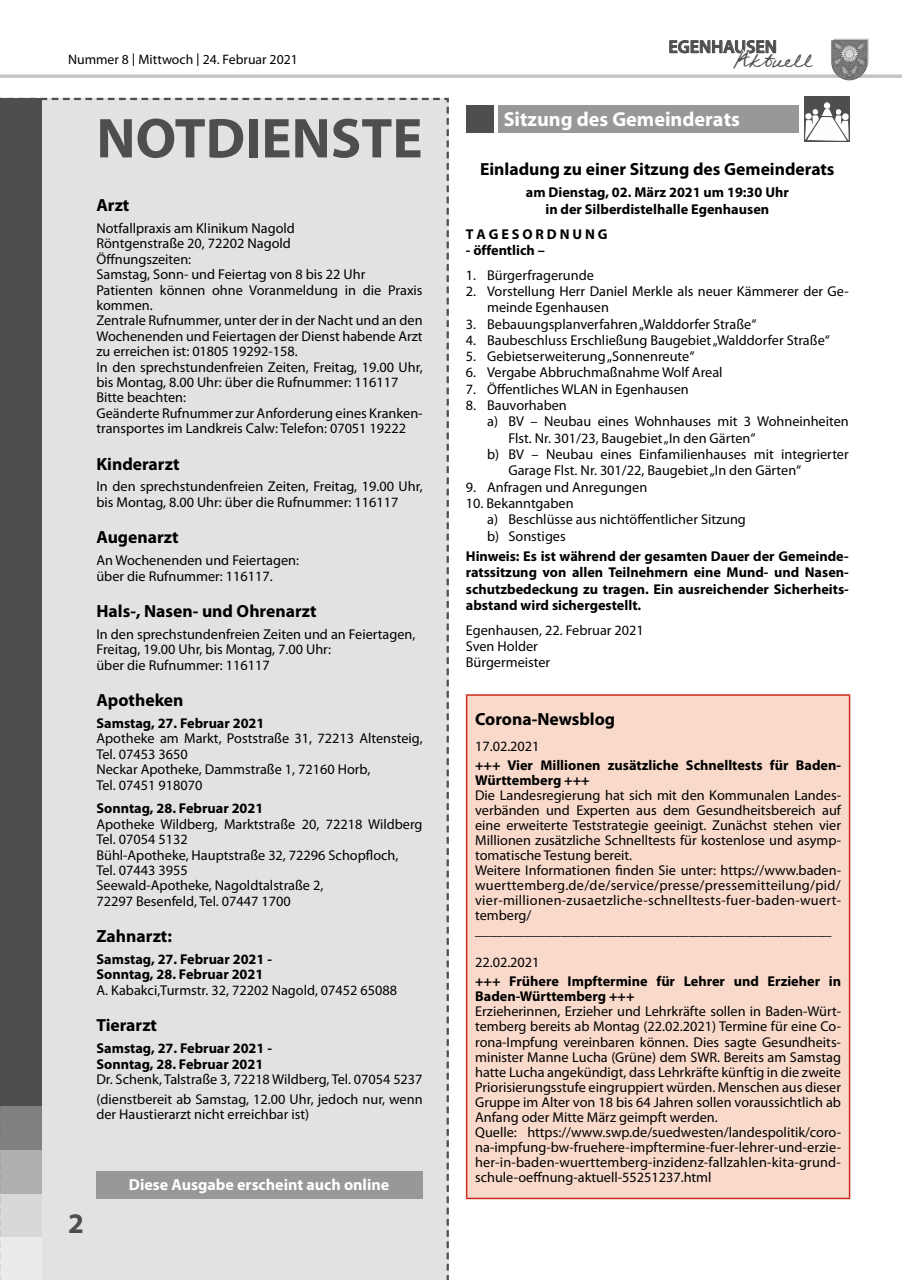
<style>
.page{position:relative;width:902px;height:1280px;background:#fff}
.page>*{position:absolute;margin:0;border:0;box-sizing:border-box;transform-origin:0 0}
.t1{font:700 56.7px "Myriad Pro";color:#4e4e4d}
.t2{font:700 28.5px "Myriad Pro";color:#4e4e4d}
.t3{font:22.95px "Federico Handwriting";color:#4e4e4d}
.t4{font:700 20.25px "Myriad";color:#fff}
.t5{font:600 18px "Myriad Pro";color:#4e4e4d}
.t6{font:700 17.55px "Myriad Pro";color:#000}
.t7{font:700 16.05px "Myriad Pro";color:#fff}
.t8{font:14.25px/15.5px "Myriad Pro";color:#000}
.t9{font:700 14.25px/16.4px "Myriad Pro";color:#000}
.t10{font:13.65px "Myriad Pro";color:#000}
.s1{font-family:"Lucida Sans"}
</style>
<div class="page">
<hr style="left:0;top:75px;width:901px;height:3px;background:#c3c4c4">
<svg style="left:669px;top:40px;width:108px;height:14px"></svg>
<svg style="left:833px;top:39px;width:35px;height:36px"></svg>
<img style="left:831px;top:40px;width:36px;height:40px">
<svg style="left:0;top:97px;width:449px;height:1183px;background:#d4d4d4"></svg>
<div style="left:803px;top:97px;width:46px;height:45px;background:#4e4e4d"></div>
<div style="left:498px;top:105px;width:301px;height:28px;background:#989898"></div>
<div style="left:466px;top:106px;width:27px;height:27px;background:#4e4e4d"></div>
<svg style="left:805px;top:102px;width:43px;height:39px"></svg>
<div style="left:466px;top:695px;width:383px;height:503px;background:#f8d9ca"></div>
<hr style="left:466px;top:694px;width:384px;height:2px;background:#ca2a1e">
<hr style="left:466px;top:696px;width:1px;height:502px;background:#ca2a1e">
<hr style="left:848px;top:696px;width:2px;height:502px;background:#ca2a1e">
<hr style="left:466px;top:1198px;width:384px;height:1px;background:#ca2a1e">
<div style="left:96px;top:1171px;width:326px;height:28px;background:#989898"></div>
<p class="t10" style="left:68px;top:51px;width:231px">Nummer 8 <span class="s1">|</span> Mittwoch <span class="s1">|</span> 24. Februar 2021</p>
<h1 class="t1" style="left:96px;top:101px;width:327px">NOTDIENSTE</h1>
<p class="t6" style="left:96px;top:194px;width:34px">Arzt</p>
<p class="t8" style="left:96px;top:220px;width:328px">Notfallpraxis am Klinikum Nagold<br>Röntgenstraße 20, 72202 Nagold<br>Öffnungszeiten:<br>Samstag, Sonn- und Feiertag von 8 bis 22 Uhr Patienten können ohne Voranmeldung in die Praxis kommen.<br>Zentrale Rufnummer, unter der in der Nacht und an den Wochenenden und Feiertagen der Dienst habende Arzt zu erreichen ist: 01805 19292-158.<br>In den sprechstundenfreien Zeiten, Freitag, 19.00 Uhr, bis Montag, 8.00 Uhr: über die Rufnummer: 116117<br>Bitte beachten:<br>Geänderte Rufnummer zur Anforderung eines Kranken&shy;transportes im Landkreis Calw: Telefon: 07051 19222</p>
<p class="t6" style="left:96px;top:452px;width:84px">Kinderarzt</p>
<p class="t8" style="left:96px;top:479px;width:328px">In den sprechstundenfreien Zeiten, Freitag, 19.00 Uhr, bis Montag, 8.00 Uhr: über die Rufnummer: 116117</p>
<p class="t6" style="left:96px;top:526px;width:84px">Augenarzt</p>
<p class="t8" style="left:96px;top:552px;width:204px">An Wochenenden und Feiertagen: über die Rufnummer: 116117.</p>
<p class="t6" style="left:96px;top:600px;width:222px">Hals-, Nasen- und Ohrenarzt</p>
<p class="t8" style="left:96px;top:626px;width:320px">In den sprechstundenfreien Zeiten und an Feiertagen,<br>Freitag, 19.00 Uhr, bis Montag, 7.00 Uhr:<br>über die Rufnummer: 116117</p>
<p class="t6" style="left:96px;top:689px;width:89px">Apotheken</p>
<p class="t9" style="left:96px;top:714px;width:169px">Samstag, 27. Februar 2021</p>
<p class="t8" style="left:96px;top:731px;width:327px">Apotheke am Markt, Poststraße 31, 72213 Altensteig,<br>Tel. 07453 3650<br>Neckar Apotheke, Dammstraße 1, 72160 Horb,<br>Tel. 07451 918070</p>
<p class="t9" style="left:96px;top:800px;width:168px">Sonntag, 28. Februar 2021</p>
<p class="t8" style="left:96px;top:816px;width:327px">Apotheke Wildberg, Marktstraße 20, 72218 Wildberg Tel. 07054 5132<br>Bühl-Apotheke, Hauptstraße 32, 72296 Schopfloch,<br>Tel. 07443 3955<br>Seewald-Apotheke, Nagoldtalstraße 2,<br>72297 Besenfeld, Tel. 07447 1700</p>
<p class="t6" style="left:96px;top:925px;width:77px">Zahnarzt:</p>
<p class="t9" style="left:96px;top:951px;width:177px;line-height:15.5px">Samstag, 27. Februar 2021 -<br>Sonntag, 28. Februar 2021</p>
<p class="t8" style="left:96px;top:982px;width:302px">A. Kabakci,Turmstr. 32, 72202 Nagold, 07452 65088</p>
<p class="t6" style="left:96px;top:1014px;width:62px">Tierarzt</p>
<p class="t9" style="left:96px;top:1040px;width:177px;line-height:15.5px">Samstag, 27. Februar 2021 -<br>Sonntag, 28. Februar 2021</p>
<p class="t8" style="left:96px;top:1069px;width:327px;line-height:19.6px">Dr. Schenk, Talstraße 3, 72218 Wildberg, Tel. 07054 5237 (dienstbereit ab Samstag, 12.00 Uhr, jedoch nur, wenn</p>
<p class="t8" style="left:96px;top:1106px;width:214px">der Haustierarzt nicht erreichbar ist)</p>
<h2 class="t2" style="left:68px;top:1205px;width:17px">2</h2>
<p class="t7" style="left:129px;top:1174px;width:262px">Diese Ausgabe erscheint auch online</p>
<p class="t5" style="left:668px;top:35px;width:110px">EGENHAUSEN</p>
<h3 class="t3" style="left:733px;top:46px;width:80px">Aktuell</h3>
<h3 class="t4" style="left:503px;top:109px;width:238px">Sitzung des Gemeinderats</h3>
<p class="t6" style="left:480px;top:157px;width:356px">Einladung zu einer Sitzung des Gemeinderats</p>
<p class="t9" style="left:526px;top:184px;width:264px;text-align:center">am Dienstag, 02. März 2021 um 19:30 Uhr in der Silberdistelhalle Egenhausen</p>
<p class="t9" style="left:466px;top:225px;width:143px">T A G E S O R D N U N G</p>
<p class="t9" style="left:466px;top:241px;width:80px">- öffentlich –</p>
<p class="t8" style="left:466px;top:267px;width:129px">1. Bürgerfragerunde</p>
<p class="t8" style="left:487px;top:283px;width:363px;line-height:16.4px;text-indent:-21px">2. Vorstellung Herr Daniel Merkle als neuer Kämmerer der Ge&shy;meinde Egenhausen</p>
<p class="t8" style="left:466px;top:316px;width:292px">3. Bebauungsplanverfahren „Walddorfer Straße“</p>
<p class="t8" style="left:466px;top:332px;width:365px">4. Baubeschluss Erschließung Baugebiet „Walddorfer Straße“</p>
<p class="t8" style="left:466px;top:348px;width:230px">5. Gebietserweiterung „Sonnenreute“</p>
<p class="t8" style="left:466px;top:365px;width:258px">6. Vergabe Abbruchmaßnahme Wolf Areal</p>
<p class="t8" style="left:466px;top:381px;width:224px">7. Öffentliches WLAN in Egenhausen</p>
<p class="t8" style="left:466px;top:397px;width:102px">8. Bauvorhaben</p>
<p class="t8" style="left:487px;top:414px;width:363px">a) BV – Neubau eines Wohnhauses mit 3 Wohneinheiten</p>
<p class="t8" style="left:508px;top:430px;width:248px">Flst. Nr. 301/23, Baugebiet „In den Gärten“</p>
<p class="t8" style="left:487px;top:446px;width:363px">b) BV – Neubau eines Einfamilienhauses mit integrierter</p>
<p class="t8" style="left:508px;top:463px;width:294px">Garage Flst. Nr. 301/22, Baugebiet „In den Gärten“</p>
<p class="t8" style="left:466px;top:479px;width:183px">9. Anfragen und Anregungen</p>
<p class="t8" style="left:487px;top:495px;width:260px;line-height:16.4px;text-indent:-21px">10. Bekanntgaben<br>a) Beschlüsse aus nichtöffentlicher Sitzung b) Sonstiges</p>
<p class="t9" style="left:466px;top:548px;width:384px;text-align:justify">Hinweis: Es ist während der gesamten Dauer der Gemeinde&shy;ratssitzung von allen Teilnehmern eine Mund- und Nasen&shy;schutzbedeckung zu tragen. Ein ausreichender Sicherheits&shy;abstand wird sichergestellt.</p>
<p class="t8" style="left:466px;top:622px;width:179px;line-height:16.4px">Egenhausen, 22. Februar 2021<br>Sven Holder<br>Bürgermeister</p>
<p class="t6" style="left:475px;top:708px;width:142px">Corona-Newsblog</p>
<p class="t8" style="left:475px;top:738px;width:66px">17.02.2021</p>
<p class="t9" style="left:475px;top:757px;width:367px;line-height:15px">+++ Vier Millionen zusätzliche Schnelltests für Baden-<br>Württemberg +++</p>
<p class="t8" style="left:475px;top:788px;width:367px;line-height:15px">Die Landesregierung hat sich mit den Kommunalen Landes&shy;verbänden und Experten aus dem Gesundheitsbereich auf eine erweiterte Teststrategie geeinigt. Zunächst stehen vier Millionen zusätzliche Schnelltests für kostenlose und asymp&shy;tomatische Testung bereit.<br>Weitere Informationen finden Sie unter: https://www.baden&shy;wuerttemberg.de/de/service/presse/pressemitteilung/pid/ vier-millionen-zusaetzliche-schnelltests-fuer-baden-wuert&shy;temberg/ __________________________________________________</p>
<p class="t8" style="left:475px;top:954px;width:66px">22.02.2021</p>
<p class="t9" style="left:475px;top:974px;width:367px;line-height:15px">+++ Frühere Impftermine für Lehrer und Erzieher in<br>Baden-Württemberg +++</p>
<p class="t8" style="left:475px;top:1004px;width:367px;line-height:15px">Erzieherinnen, Erzieher und Lehrkräfte sollen in Baden-Würt&shy;temberg bereits ab Montag (22.02.2021) Termine für eine Co&shy;rona-Impfung vereinbaren können. Dies sagte Gesundheits&shy;minister Manne Lucha (Grüne) dem SWR. Bereits am Samstag hatte Lucha angekündigt, dass Lehrkräfte künftig in die zweite Priorisierungsstufe eingruppiert würden. Menschen aus dieser Gruppe im Alter von 18 bis 64 Jahren sollen voraussichtlich ab Anfang oder Mitte März geimpft werden.<br>Quelle: https://www.swp.de/suedwesten/landespolitik/coro&shy;na-impfung-bw-fruehere-impftermine-fuer-lehrer-und-erzie&shy;her-in-baden-wuerttemberg-inzidenz-fallzahlen-kita-grund&shy;schule-oeffnung-aktuell-55251237.html</p>
</div>
